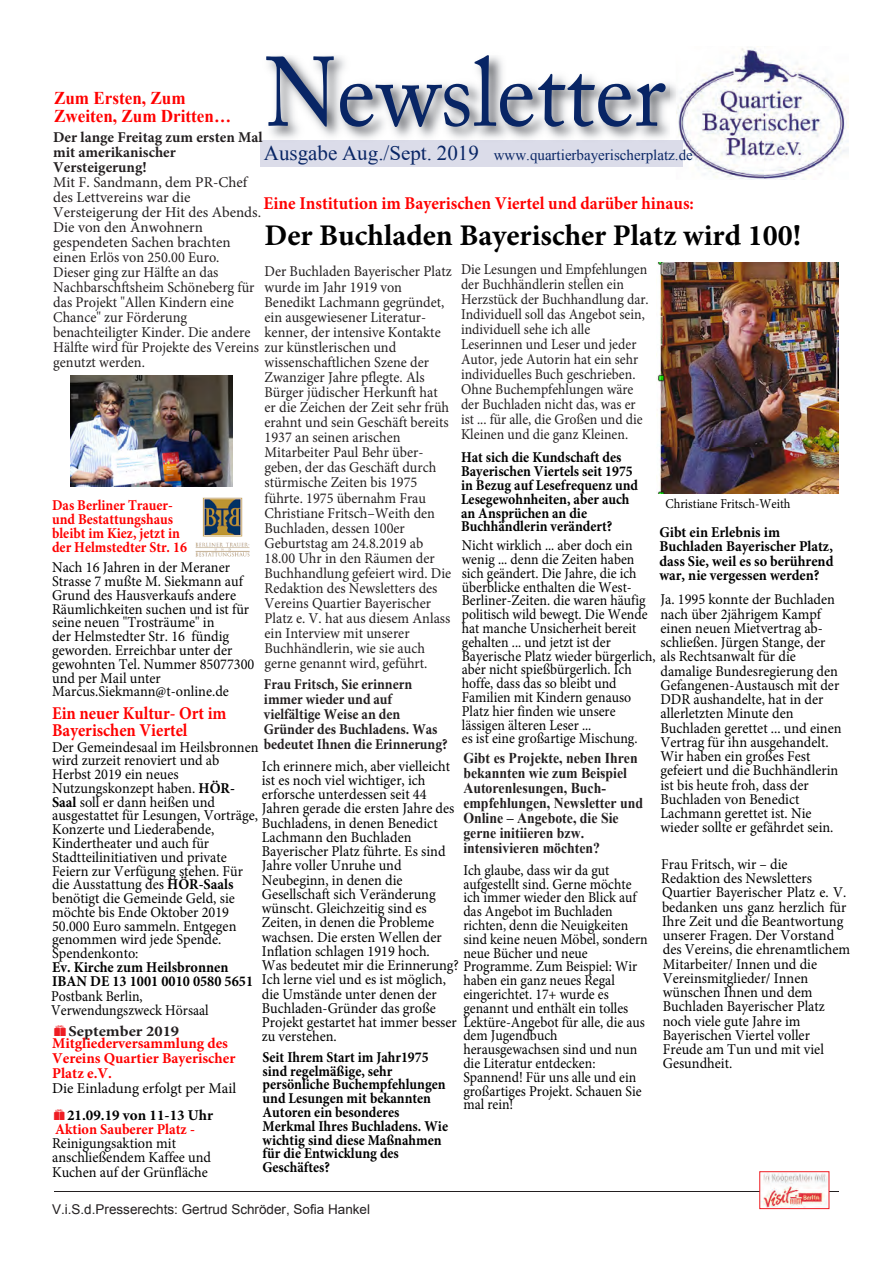
<style>
.page{position:relative;width:893px;height:1263px;background:#fff}
.page>*{position:absolute;margin:0;border:0;box-sizing:border-box;transform-origin:0 0}
.t1{font:97.35px "Adobe Caslon Pro";color:#082565;scale:.95 1}
.t2{font:700 30px "Minion Pro";color:#000}
.t3{font:700 18px "Minion Pro";color:#f00;scale:.95 1}
.t4{font:700 18px/16.5px "Minion Pro";color:#f00;scale:.92 1}
.t5{font:700 18px/18.6px "Times New Roman";color:#f00;scale:.95 1}
.t6{font:15px/14.2px "Minion Pro";color:#000;scale:.95 1}
.t7{font:15px/13.8px "Minion Pro";color:#000;scale:.92 1}
.t8{font:15px/15px "Minion Pro";color:#231f20;scale:.95 1}
.t9{font:700 15px/13.8px "Minion Pro";color:#000;scale:.92 1}
.t10{font:15px/15px "Minion Pro";color:#231f20;scale:.92 1}
.t11{font:15px/15px "Minion Pro";color:#231f20}
.t12{font:700 15px/15px "Times New Roman";color:#231f20;scale:.92 1}
.t13{font:700 15px/14.2px "Minion Pro";color:#000;scale:.95 1}
.t14{font:700 15px/15px "Minion Pro";color:#231f20;scale:.92 1}
.t15{font:700 15px/13.8px "Minion Pro";color:#f00;scale:.92 1}
.t16{font:700 15px/15px "Minion Pro";color:#f00}
.t17{font:700 15px/15px "Minion Pro";color:#231f20}
.t18{font:15px "Times New Roman";color:#082565}
.t19{font:15px "Minion Pro";color:#000}
.t20{font:700 15px "Minion Pro";color:#f00;scale:.95 1}
.t21{font:700 15px "Minion Pro";color:#000}
.t22{font:700 15px "Minion Pro";color:#231f20;scale:1.1 1}
.t23{font:13.5px "Arial";color:#231f20}
.t24{font:13.5px "Minion Pro";color:#000;scale:.92 1}
.s1{font-size:21px}
.s2{font-weight:700}
</style>
<div class="page">
<img style="left:765px;top:54px;width:83px;height:125px">
<img style="left:260px;top:54px;width:505px;height:126px">
<svg style="left:671px;top:166px;width:5px;height:13px"></svg>
<img style="left:671px;top:54px;width:5px;height:86px">
<img style="left:676px;top:46px;width:88px;height:133px">
<div style="left:261px;top:140px;width:422px;height:26px;background:#dbdce9"></div>
<hr style="left:54px;top:1191px;width:785px;height:1px;background:#231f20">
<img style="left:761px;top:1173px;width:66px;height:34px">
<div style="left:759px;top:1171px;width:70px;height:38px;border:1px solid #ee1d23"></div>
<img style="left:657px;top:262px;width:181px;height:231px">
<img style="left:70px;top:376px;width:162px;height:110px">
<img style="left:195px;top:497px;width:55px;height:60px">
<h1 class="t1" style="left:264px;top:57px;width:424px">Newsletter</h1>
<p class="t18" style="left:264px;top:146px;width:430px"><span class="s1">Ausgabe Aug./Sept. 2019</span> www.quartierbayerischerplatz.de</p>
<p class="t5" style="left:54px;top:88px;width:188px">Zum Ersten, Zum<br>Zweiten, Zum Dritten…</p>
<p class="t17" style="left:53px;top:130px;width:211px">Der lange Freitag zum ersten Mal mit amerikanischer<br>Versteigerung!</p>
<p class="t11" style="left:53px;top:175px;width:209px">Mit F. Sandmann, dem PR-Chef des Lettvereins war die<br>Versteigerung der Hit des Abends.<br>Die von den Anwohnern gespendeten Sachen brachten einen Erlös von 250.00 Euro.<br>Dieser ging zur Hälfte an das<br>Nachbarschftsheim Schöneberg für das Projekt "Allen Kindern eine<br>Chance" zur Förderung benachteiligter Kinder. Die andere</p>
<p class="t8" style="left:53px;top:355px;width:98px">genutzt werden.</p>
<p class="t3" style="left:264px;top:191px;width:454px">Eine Institution im Bayerischen Viertel und darüber hinaus:</p>
<h2 class="t2" style="left:265px;top:214px;width:538px">Der Buchladen Bayerischer Platz wird 100!</h2>
<p class="t10" style="left:461px;top:262px;width:205px">Die Lesungen und Empfehlungen der Buchhändlerin stellen ein<br>Herzstück der Buchhandlung dar.<br>Individuell soll das Angebot sein, individuell sehe ich alle<br>Leserinnen und Leser und jeder<br>Autor, jede Autorin hat ein sehr individuelles Buch geschrieben.<br>Ohne Buchempfehlungen wäre der Buchladen nicht das, was er ist ... für alle, die Großen und die<br>Kleinen und die ganz Kleinen.</p>
<p class="t8" style="left:265px;top:264px;width:198px">Der Buchladen Bayerischer Platz</p>
<p class="t8" style="left:265px;top:279px;width:146px">wurde im Jahr 1919 von</p>
<p class="t8" style="left:265px;top:294px;width:191px">Benedikt Lachmann gegründet,</p>
<p class="t8" style="left:265px;top:309px;width:172px">ein ausgewiesener Literatur-</p>
<p class="t8" style="left:265px;top:324px;width:187px">kenner, der intensive Kontakte</p>
<p class="t8" style="left:53px;top:340px;width:363px">Hälfte wird für Projekte des Vereins zur künstlerischen und</p>
<p class="t8" style="left:265px;top:355px;width:198px">wissenschaftlichen Szene der<br>Zwanziger Jahre pflegte. Als<br>Bürger jüdischer Herkunft hat er die Zeichen der Zeit sehr früh erahnt und sein Geschäft bereits<br>1937 an seinen arischen<br>Mitarbeiter Paul Behr über&shy;geben, der das Geschäft durch stürmische Zeiten bis 1975 führte. 1975 übernahm Frau<br>Christiane Fritsch–Weith den<br>Buchladen, dessen 100er<br>Geburtstag am 24.8.2019 ab<br>18.00 Uhr in den Räumen der<br>Buchhandlung gefeiert wird. Die<br>Redaktion des Newsletters des<br>Vereins Quartier Bayerischer<br>Platz e. V. hat aus diesem Anlass ein Interview mit unserer<br>Buchhändlerin, wie sie auch gerne genannt wird, geführt.</p>
<p class="t14" style="left:264px;top:677px;width:201px">Frau Fritsch, Sie erinnern immer wieder und auf vielfältige Weise an den<br>Gründer des Buchladens. Was bedeutet Ihnen die Erinnerung?</p>
<p class="t9" style="left:461px;top:450px;width:194px">Hat sich die Kundschaft des<br>Bayerischen Viertels seit 1975 in Bezug auf Lesefrequenz und<br>Lesegewohnheiten, aber auch an Ansprüchen an die<br>Buchhändlerin verändert?</p>
<p class="t7" style="left:462px;top:539px;width:365px">Nicht wirklich ... aber doch ein<br>wenig ... denn die Zeiten haben<br>sich geändert. Die Jahre, die ich<br>überblicke enthalten die West-<br>Berliner-Zeiten. die waren häufig<br>politisch wild bewegt. Die Wende<br>hat manche Unsicherheit bereit<br>gehalten ... und jetzt ist der<br>Bayerische Platz wieder bürgerlich, als Rechtsanwalt für die aber nicht spießbürgerlich. Ich<br>hoffe, dass das so bleibt und<br>Familien mit Kindern genauso<br>Platz hier finden wie unsere<br>lässigen älteren Leser ...<br>es ist eine großartige Mischung.</p>
<p class="t24" style="left:665px;top:495px;width:137px">Christiane Fritsch-Weith</p>
<p class="t15" style="left:52px;top:499px;width:148px">Das Berliner Trauer&shy;und Bestattungshaus bleibt im Kiez, jetzt in der Helmstedter Str. 16</p>
<p class="t6" style="left:52px;top:560px;width:214px;line-height:13.8px">Nach 16 Jahren in der Meraner<br>Strasse 7 mußte M. Siekmann auf<br>Grund des Hausverkaufs andere<br>Räumlichkeiten suchen und ist für seine neuen "Trosträume" in<br>der Helmstedter Str. 16 fündig geworden. Erreichbar unter der gewohnten Tel. Nummer 85077300 und per Mail unter<br>Marcus.Siekmann@t-online.de</p>
<p class="t13" style="left:659px;top:525px;width:185px">Gibt ein Erlebnis im<br>Buchladen Bayerischer Platz, dass Sie, weil es so berührend war, nie vergessen werden?</p>
<p class="t6" style="left:660px;top:592px;width:185px">Ja. 1995 konnte der Buchladen nach über 2jährigem Kampf einen neuen Mietvertrag ab&shy;schließen. Jürgen Stange, der</p>
<p class="t6" style="left:660px;top:664px;width:192px">damalige Bundesregierung den<br>Gefangenen-Austausch mit der<br>DDR aushandelte, hat in der allerletzten Minute den<br>Buchladen gerettet ... und einen<br>Vertrag für ihn ausgehandelt.<br>Wir haben ein großes Fest gefeiert und die Buchhändlerin ist bis heute froh, dass der<br>Buchladen von Benedict<br>Lachmann gerettet ist. Nie wieder sollte er gefährdet sein.</p>
<p class="t6" style="left:661px;top:857px;width:200px">Frau Fritsch, wir – die<br>Redaktion des Newsletters<br>Quartier Bayerischer Platz e. V. bedanken uns ganz herzlich für<br>Ihre Zeit und die Beantwortung unserer Fragen. Der Vorstand des Vereins, die ehrenamtlichem<br>Mitarbeiter/ Innen und die<br>Vereinsmitglieder/ Innen wünschen Ihnen und dem<br>Buchladen Bayerischer Platz noch viele gute Jahre im<br>Bayerischen Viertel voller<br>Freude am Tun und mit viel<br>Gesundheit.</p>
<p class="t4" style="left:52px;top:705px;width:191px">Ein neuer Kultur- Ort im<br>Bayerischen Viertel</p>
<p class="t6" style="left:52px;top:740px;width:219px;line-height:13.8px">Der Gemeindesaal im Heilsbronnen wird zurzeit renoviert und ab<br>Herbst 2019 ein neues<br>Nutzungskonzept haben. <span class="s2">HÖR-<br>Saal</span> soll er dann heißen und ausgestattet für Lesungen, Vorträge,<br>Konzerte und Liederabende,<br>Kindertheater und auch für<br>Stadtteilinitiativen und private<br>Feiern zur Verfügung stehen. Für die Ausstattung des <span class="s2">HÖR-Saals </span>benötigt die Gemeinde Geld, sie möchte bis Ende Oktober 2019<br>50.000 Euro sammeln. Entgegen genommen wird jede Spende.<br>Spendenkonto:</p>
<p class="t13" style="left:52px;top:960px;width:213px;line-height:13.8px">Ev. Kirche zum Heilsbronnen<br>IBAN DE 13 1001 0010 0580 5651</p>
<p class="t7" style="left:51px;top:989px;width:173px">Postbank Berlin,<br>Verwendungszweck Hörsaal</p>
<p class="t12" style="left:463px;top:750px;width:197px">Gibt es Projekte, neben Ihren bekannten wie zum Beispiel<br>Autorenlesungen, Buch&shy;empfehlungen, Newsletter und<br>Online – Angebote, die Sie gerne initiieren bzw. intensivieren möchten?</p>
<p class="t6" style="left:262px;top:759px;width:405px">Ich erinnere mich, aber vielleicht<br>ist es noch viel wichtiger, ich<br>erforsche unterdessen seit 44<br>Jahren gerade die ersten Jahre des<br>Buchladens, in denen Benedict<br>Lachmann den Buchladen<br>Bayerischer Platz führte. Es sind<br>Jahre voller Unruhe und<br>Neubeginn, in denen die<br>Gesellschaft sich Veränderung<br>wünscht. Gleichzeitig sind es<br>Zeiten, in denen die Probleme<br>wachsen. Die ersten Wellen der<br>Inflation schlagen 1919 hoch.<br>Was bedeutet mir die Erinnerung? Programme. Zum Beispiel: Wir<br>Ich lerne viel und es ist möglich,<br>die Umstände unter denen der<br>Buchladen-Gründer das große<br>Projekt gestartet hat immer besser Lektüre-Angebot für alle, die aus zu verstehen.</p>
<p class="t7" style="left:463px;top:863px;width:202px">Ich glaube, dass wir da gut aufgestellt sind. Gerne möchte ich immer wieder den Blick auf das Angebot im Buchladen richten, denn die Neuigkeiten sind keine neuen Möbel, sondern neue Bücher und neue</p>
<p class="t7" style="left:463px;top:974px;width:181px">haben ein ganz neues Regal eingerichtet. 17+ wurde es genannt und enthält ein tolles</p>
<p class="t7" style="left:463px;top:1029px;width:195px">dem Jugendbuch herausgewachsen sind und nun die Literatur entdecken:<br>Spannend! Für uns alle und ein großartiges Projekt. Schauen Sie mal rein!</p>
<p class="t22" style="left:69px;top:1020px;width:102px">September 2019</p>
<p class="t16" style="left:52px;top:1035px;width:185px">Mitgliederversammlung des<br>Vereins Quartier Bayerischer<br>Platz e.V.</p>
<p class="t19" style="left:52px;top:1078px;width:186px">Die Einladung erfolgt per Mail</p>
<p class="t21" style="left:67px;top:1104px;width:148px">21.09.19 von 11-13 Uhr</p>
<p class="t20" style="left:55px;top:1118px;width:149px">Aktion Sauberer Platz -</p>
<p class="t6" style="left:52px;top:1136px;width:169px">Reinigungsaktion mit anschließendem Kaffee und<br>Kuchen auf der Grünfläche</p>
<p class="t9" style="left:263px;top:1050px;width:203px">Seit Ihrem Start im Jahr1975 sind regelmäßige, sehr persönliche Buchempfehlungen und Lesungen mit bekannten<br>Autoren ein besonderes<br>Merkmal Ihres Buchladens. Wie wichtig sind diese Maßnahmen für die Entwicklung des<br>Geschäftes?</p>
<p class="t23" style="left:52px;top:1202px;width:320px">V.i.S.d.Presserechts: Gertrud Schröder, Sofia Hankel</p>
</div>
